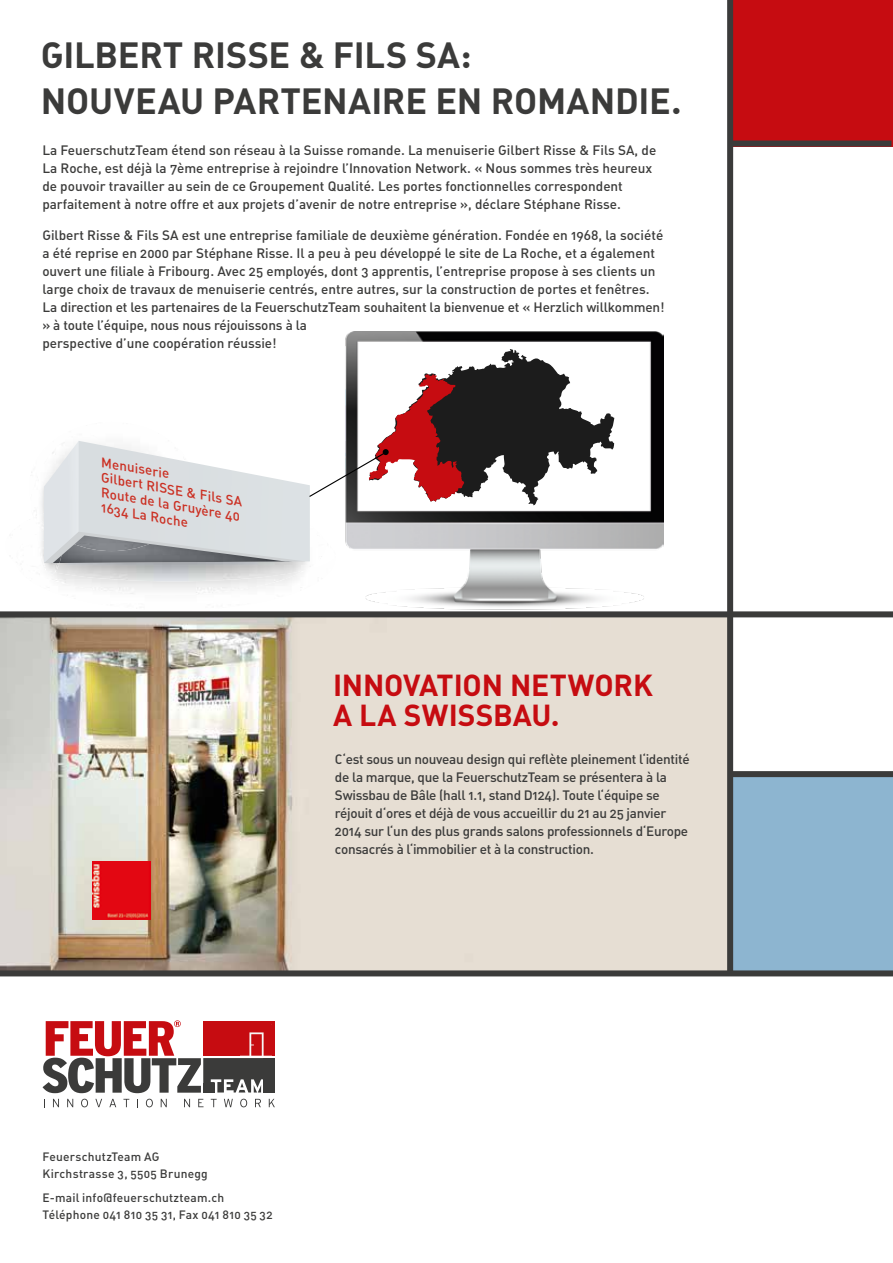
<style>
.page{position:relative;width:893px;height:1263px;background:#fff}
.page>*{position:absolute;margin:0;border:0;box-sizing:border-box;transform-origin:0 0}
.t1{font:36px/45.5px "DIN Bold Alternate";letter-spacing:-.005em;color:#3b3b3a}
.t2{font:30px/30px "DIN Bold Alternate";letter-spacing:-.005em;color:#c60c11}
.t3{font:13.5px/18px "DIN Regular Alternate";color:#3b3b3a}
.t4{font:13.5px/18px "DIN Regular Alternate";letter-spacing:-.02em;color:#3b3b3a}
.t5{font:italic 13.5px "DIN Regular Alternate";color:#cb2f22}
.t6{font:12px/16.5px "DIN Regular Alternate";letter-spacing:.015em;color:#3b3b3a}
</style>
<div class="page">
<img style="left:38px;top:564px;width:26px;height:8px">
<img style="left:0;top:617px;width:727px;height:353px">
<div style="left:730px;top:0;width:163px;height:147px;background:#c60c11"></div>
<div style="left:729px;top:777px;width:164px;height:196px;background:#8db5d0"></div>
<div style="left:729px;top:141px;width:162px;height:6px;background:#3b3b3a"></div>
<div style="left:729px;top:771px;width:164px;height:6px;background:#3b3b3a"></div>
<img style="left:92px;top:861px;width:58px;height:58px">
<div style="left:264px;top:1058px;width:11px;height:34px;background:#3b3b3a"></div>
<svg style="left:43px;top:1020px;width:231px;height:73px"></svg>
<svg style="left:53px;top:1099px;width:6px;height:8px"></svg>
<svg style="left:67px;top:1099px;width:6px;height:8px"></svg>
<svg style="left:81px;top:1099px;width:7px;height:8px"></svg>
<svg style="left:95px;top:1099px;width:7px;height:8px"></svg>
<svg style="left:109px;top:1099px;width:7px;height:8px"></svg>
<svg style="left:123px;top:1099px;width:6px;height:8px"></svg>
<svg style="left:146px;top:1099px;width:7px;height:8px"></svg>
<svg style="left:161px;top:1099px;width:6px;height:8px"></svg>
<svg style="left:184px;top:1099px;width:6px;height:8px"></svg>
<svg style="left:198px;top:1099px;width:6px;height:8px"></svg>
<svg style="left:211px;top:1099px;width:6px;height:8px"></svg>
<svg style="left:224px;top:1099px;width:9px;height:8px"></svg>
<svg style="left:240px;top:1099px;width:7px;height:8px"></svg>
<svg style="left:255px;top:1099px;width:6px;height:8px"></svg>
<svg style="left:269px;top:1099px;width:6px;height:8px"></svg>
<div style="left:727px;top:0;width:6px;height:973px;background:#3b3b3a"></div>
<div style="left:0;top:611px;width:893px;height:6px;background:#3b3b3a"></div>
<img style="left:340px;top:331px;width:323px;height:281px">
<div style="left:0;top:970px;width:893px;height:6px;background:#3b3b3a"></div>
<svg style="left:33px;top:349px;width:581px;height:215px"></svg>
<h1 class="t1" style="left:41px;top:31px;width:642px">GILBERT RISSE &amp; FILS SA:<br>NOUVEAU PARTENAIRE EN ROMANDIE.</h1>
<p class="t3" style="left:42px;top:141px;width:615px">La FeuerschutzTeam étend son réseau à la Suisse romande. La menuiserie Gilbert Risse &amp; Fils SA, de La Roche, est déjà la 7ème entreprise à rejoindre l’Innovation Network. « Nous sommes très heureux de pouvoir travailler au sein de ce Groupement Qualité. Les portes fonctionnelles correspondent parfaitement à notre offre et aux projets d’avenir de notre entreprise », déclare Stéphane Risse.</p>
<p class="t3" style="left:42px;top:226px;width:624px">Gilbert Risse &amp; Fils SA est une entreprise familiale de deuxième génération. Fondée en 1968, la société a été reprise en 2000 par Stéphane Risse. Il a peu à peu développé le site de La Roche, et a également ouvert une filiale à Fribourg. Avec 25 employés, dont 3 apprentis, l’entreprise propose à ses clients un large choix de travaux de menuiserie centrés, entre autres, sur la construction de portes et fenêtres.<br>La direction et les partenaires de la FeuerschutzTeam souhaitent la bienvenue et « Herzlich willkommen! » à toute l’équipe, nous nous réjouissons à la<br>perspective d’une coopération réussie!</p>
<p class="t5" style="left:103px;top:453px;width:71px;rotate:10deg">Menuiserie</p>
<p class="t5" style="left:103px;top:469px;width:145px;rotate:10deg">Gilbert RISSE &amp; Fils SA</p>
<p class="t5" style="left:103px;top:484px;width:142px;rotate:10deg">Route de la Gruyère 40</p>
<p class="t5" style="left:103px;top:499px;width:90px;rotate:10deg">1634 La Roche</p>
<h2 class="t2" style="left:333px;top:669px;width:321px">INNOVATION NETWORK<br>A LA SWISSBAU.</h2>
<p class="t4" style="left:335px;top:750px;width:356px">C‘est sous un nouveau design qui reflète pleinement l‘identité de la marque, que la FeuerschutzTeam se présentera à la Swissbau de Bâle (hall 1.1, stand D124). Toute l‘équipe se réjouit d‘ores et déjà de vous accueillir du 21 au 25 janvier 2014 sur l‘un des plus grands salons professionnels d‘Europe consacrés à l‘immobilier et à la construction.</p>
<p class="t6" style="left:43px;top:1148px;width:167px">FeuerschutzTeam AG<br>Kirchstrasse 3, 5505 Brunegg</p>
<p class="t6" style="left:43px;top:1189px;width:232px">E-mail info@feuerschutzteam.ch<br>Téléphone 041 810 35 31, Fax 041 810 35 32</p>
</div>
